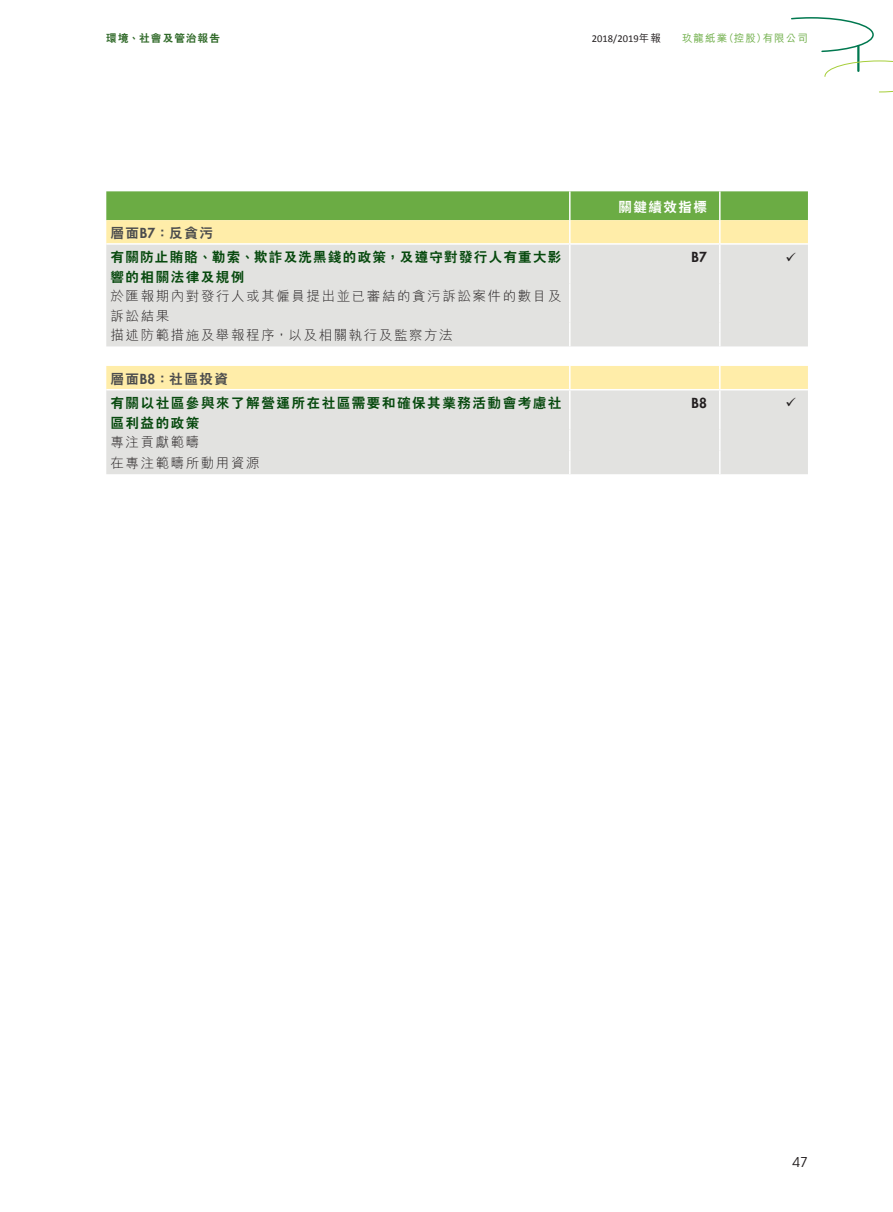
<style>
.page{position:relative;width:893px;height:1212px;background:#fff}
.page>*{position:absolute;margin:0;border:0;box-sizing:border-box;transform-origin:0 0}
._11_P0{font:300 13.5px/19.5px "M Hei HK";letter-spacing:.115em;color:#231f20}
._11_P0-2{font:800 13.5px/19.5px "C Hei 2 HK";letter-spacing:.095em;color:#07490e}
._11_P0-3{font:800 13.5px/19.5px "C Hei 2 HK";letter-spacing:.115em;color:#07490e}
._11_P0-4{font:800 13.5px "C Hei 2 HK";letter-spacing:.115em;color:#4b4c4d}
._11_P0-5{font:800 13.5px "C Hei 2 HK";letter-spacing:.115em;color:#fff}
._11_P0-6{font:800 13.5px "Futura Std";color:#231f20}
.t1{font:13.5px "ITC Avant Garde Std";color:#231f20}
.t2{font:500 10.5px "M Hei HK";letter-spacing:.105em;color:#6bac44}
.t3{font:10.5px "Calibri";color:#231f20}
.t4{font:800 10.5px "C Hei 2 HK";letter-spacing:.115em;color:#2e6827}
.s1{font-family:"M Hei HK";font-weight:500}
.s2{font-family:"Futura Std"}
</style>
<div class="page">
<svg style="left:791px;top:17px;width:83px;height:36px"></svg>
<hr style="left:857px;top:46px;width:2px;height:25px;background:#00784f">
<svg style="left:824px;top:60px;width:69px;height:33px"></svg>
<div style="left:106px;top:191px;width:702px;height:29px;background:#6bac44"></div>
<div style="left:106px;top:220px;width:702px;height:23px;background:#ffeda9"></div>
<svg style="left:106px;top:245px;width:702px;height:229px;fill:#e2e2e0"></svg>
<hr style="left:569px;top:191px;width:2px;height:29px;background:#fff">
<hr style="left:719px;top:191px;width:2px;height:29px;background:#fff">
<hr style="left:569px;top:220px;width:2px;height:23px;background:#fff">
<hr style="left:719px;top:220px;width:2px;height:23px;background:#fff">
<hr style="left:569px;top:366px;width:2px;height:23px;background:#fff">
<hr style="left:719px;top:366px;width:2px;height:23px;background:#fff">
<hr style="left:569px;top:323px;width:2px;height:23px;background:#fff">
<hr style="left:719px;top:323px;width:2px;height:23px;background:#fff">
<hr style="left:569px;top:429px;width:2px;height:21px;background:#fff">
<hr style="left:719px;top:429px;width:2px;height:21px;background:#fff">
<hr style="left:569px;top:450px;width:2px;height:24px;background:#fff">
<hr style="left:719px;top:450px;width:2px;height:24px;background:#fff">
<hr style="left:106px;top:389px;width:464px;height:1px;background:#fff">
<hr style="left:570px;top:389px;width:150px;height:1px;background:#fff">
<hr style="left:720px;top:389px;width:88px;height:1px;background:#fff">
<hr style="left:569px;top:390px;width:2px;height:39px;background:#fff">
<hr style="left:719px;top:390px;width:2px;height:39px;background:#fff">
<hr style="left:569px;top:245px;width:2px;height:39px;background:#fff">
<hr style="left:719px;top:245px;width:2px;height:39px;background:#fff">
<hr style="left:569px;top:284px;width:2px;height:39px;background:#fff">
<hr style="left:719px;top:284px;width:2px;height:39px;background:#fff">
<svg style="left:786px;top:252px;width:9px;height:9px"></svg>
<svg style="left:786px;top:398px;width:9px;height:9px"></svg>
<p class="t4" style="left:106px;top:31px;width:115px">環境、社會及管治報告</p>
<p class="t3" style="left:592px;top:32px;width:70px">2018/2019<span class="s1">年報</span></p>
<p class="t2" style="left:682px;top:30px;width:127px">玖龍紙業（控股）有限公司</p>
<p class="_11_P0-5" style="left:618px;top:198px;width:90px">關鍵績效指標</p>
<p class="_11_P0-4" style="left:111px;top:224px;width:104px">層面<span class="s2">B7</span>：反貪污</p>
<p class="_11_P0-2" style="left:111px;top:248px;width:452px">有關防止賄賂、勒索、欺詐及洗黑錢的政策，及遵守對發行人有重大影響的相關法律及規例</p>
<p class="_11_P0-6" style="left:692px;top:249px;width:17px">B7</p>
<p class="_11_P0" style="left:111px;top:286px;width:452px">於匯報期內對發行人或其僱員提出並已審結的貪污訴訟案件的數目及訴訟結果</p>
<p class="_11_P0" style="left:111px;top:325px;width:344px">描述防範措施及舉報程序，以及相關執行及監察方法</p>
<p class="_11_P0-4" style="left:111px;top:370px;width:119px">層面<span class="s2">B8</span>：社區投資</p>
<p class="_11_P0-3" style="left:111px;top:394px;width:452px">有關以社區參與來了解營運所在社區需要和確保其業務活動會考慮社區利益的政策</p>
<p class="_11_P0-6" style="left:692px;top:395px;width:17px">B8</p>
<p class="_11_P0" style="left:111px;top:432px;width:90px">專注貢獻範疇</p>
<p class="_11_P0" style="left:111px;top:453px;width:151px">在專注範疇所動用資源</p>
<p class="t1" style="left:792px;top:1154px;width:17px">47</p>
</div>
